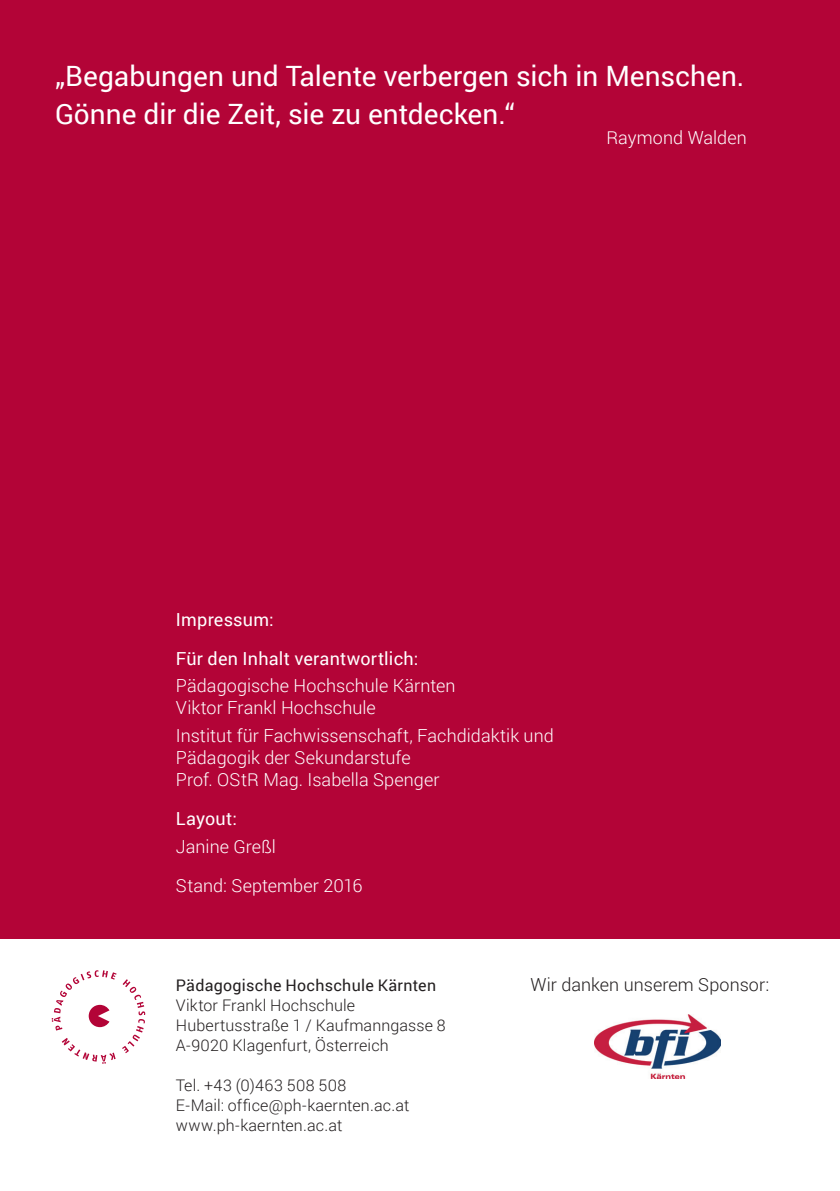
<style>
.page{position:relative;width:840px;height:1191px;background:#fff}
.page>*{position:absolute;margin:0;border:0;box-sizing:border-box;transform-origin:0 0}
.t1{font:28px/38px "Roboto";color:#fff}
.t2{font:300 18px/22px "Roboto";letter-spacing:.005em;color:#fff}
.t3{font:18px/39px "Roboto";letter-spacing:.01em;color:#fff}
.t4{font:300 18px "Roboto";letter-spacing:.005em;color:#231f20}
.t5{font:300 16px/20px "Roboto";letter-spacing:.01em;color:#231f20}
.t6{font:16px "Roboto";letter-spacing:.015em;color:#231f20}
</style>
<div class="page">
<div style="left:0;top:0;width:839px;height:938px;background:#b30437"></div>
<svg style="left:52px;top:970px;width:93px;height:93px"></svg>
<img style="left:594px;top:1014px;width:126px;height:64px">
<h1 class="t1" style="left:55px;top:56px;width:690px">„Begabungen und Talente verbergen sich in Menschen.<br>Gönne dir die Zeit, sie zu entdecken.“</h1>
<p class="t2" style="left:606px;top:126px;width:142px">Raymond Walden</p>
<p class="t3" style="left:176px;top:599px;width:244px">Impressum:<br>Für den Inhalt verantwortlich:</p>
<p class="t2" style="left:176px;top:674px;width:281px">Pädagogische Hochschule Kärnten<br>Viktor Frankl Hochschule</p>
<p class="t2" style="left:176px;top:724px;width:379px">Institut für Fachwissenschaft, Fachdidaktik und<br>Pädagogik der Sekundarstufe<br>Prof. OStR Mag. Isabella Spenger</p>
<p class="t3" style="left:176px;top:798px;width:62px">Layout:</p>
<p class="t2" style="left:176px;top:826px;width:188px;line-height:39px">Janine Greßl<br>Stand: September 2016</p>
<p class="t6" style="left:176px;top:974px;width:261px">Pädagogische Hochschule Kärnten</p>
<p class="t5" style="left:176px;top:994px;width:271px">Viktor Frankl Hochschule<br>Hubertusstraße 1 / Kaufmanngasse 8<br>A-9020 Klagenfurt, Österreich</p>
<p class="t5" style="left:176px;top:1074px;width:235px">Tel. +43 (0)463 508 508<br>E-Mail: office@ph-kaernten.ac.at www.ph-kaernten.ac.at</p>
<p class="t4" style="left:530px;top:972px;width:240px">Wir danken unserem Sponsor:</p>
</div>
